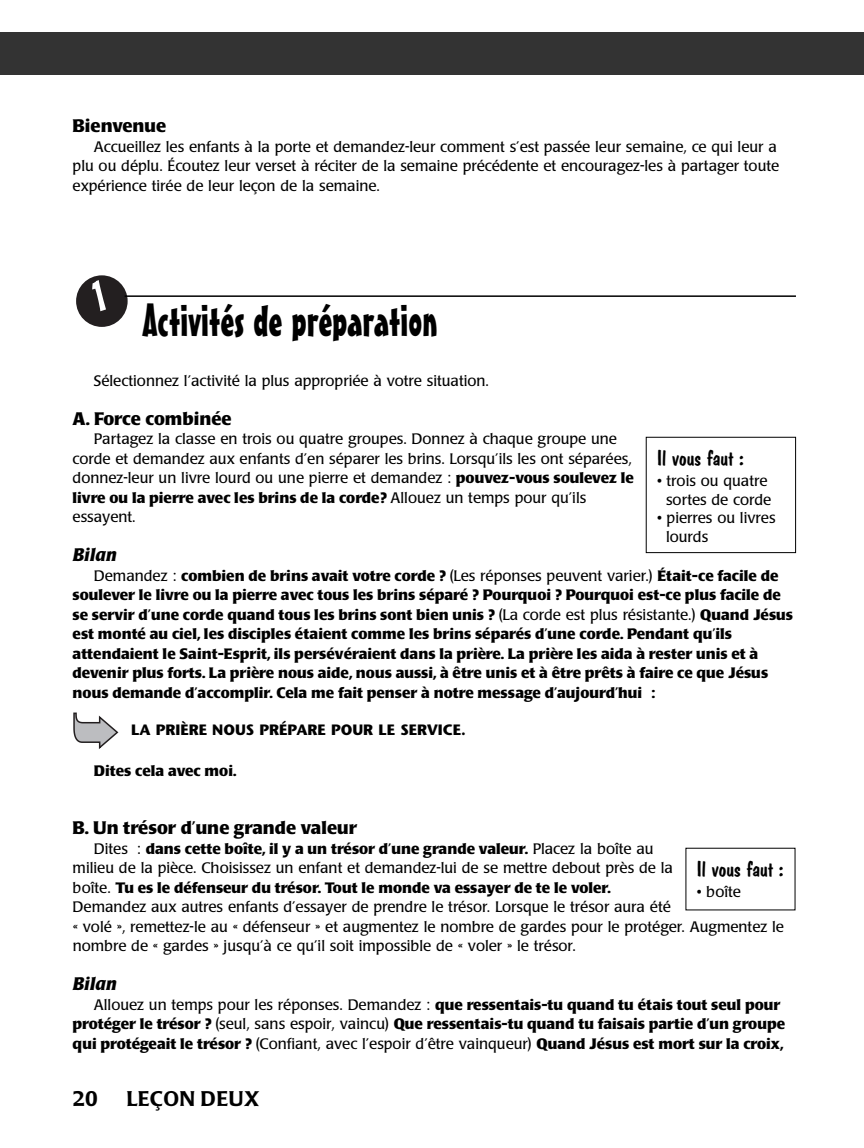
<style>
.page{position:relative;width:864px;height:1148px;background:#fff}
.page>*{position:absolute;margin:0;border:0;box-sizing:border-box;transform-origin:0 0}
.t1{font:45px "Mister Earl BT";color:#000}
.t2{font:21px "Dom Casual D";color:#000;scale:1.05 1}
.t3{font:500 21px "Poppl Laudatio";letter-spacing:.02em;color:#000}
.t4{font:700 18px "Poppl Laudatio";color:#000}
.t5{font:italic 700 18px "Poppl Laudatio";color:#000}
.t6{font:15px/19.5px "Poppl Laudatio";color:#000}
.t7{font:700 15px/19.5px "Poppl Laudatio";color:#000}
.t8{font:700 15px "Stone Sans";color:#000}
.s1{font-weight:700}
.s2{font-weight:400}
</style>
<div class="page">
<hr style="left:125px;top:295px;width:671px;height:2px;background:#000">
<div style="left:0;top:32px;width:864px;height:42px;background:#333"></div>
<div style="left:646px;top:437px;width:150px;height:116px;border:1px solid #000"></div>
<svg style="left:73px;top:712px;width:45px;height:37px"></svg>
<svg style="left:76px;top:275px;width:52px;height:52px"></svg>
<p class="t4" style="left:73px;top:119px;width:95px">Bienvenue</p>
<p class="t6" style="left:73px;top:138px;width:708px;text-indent:21px">Accueillez les enfants à la porte et demandez-leur comment s’est passée leur semaine, ce qui leur a plu ou déplu. Écoutez leur verset à réciter de la semaine précédente et encouragez-les à partager toute expérience tirée de leur leçon de la semaine.</p>
<h1 class="t1" style="left:143px;top:303px;width:296px">Activités de préparation</h1>
<p class="t6" style="left:94px;top:372px;width:397px">Sélectionnez l’activité la plus appropriée à votre situation.</p>
<p class="t4" style="left:73px;top:411px;width:161px">A. Force combinée</p>
<p class="t6" style="left:73px;top:431px;width:563px;text-indent:21px">Partagez la classe en trois ou quatre groupes. Donnez à chaque groupe une corde et demandez aux enfants d’en séparer les brins. Lorsqu’ils les ont séparées, donnez-leur un livre lourd ou une pierre et demandez : <span class="s1">pouvez-vous soulevez le livre ou la pierre avec les brins de la corde?</span> Allouez un temps pour qu’ils essayent.</p>
<p class="t5" style="left:73px;top:548px;width:46px">Bilan</p>
<p class="t7" style="left:73px;top:567px;width:722px;text-indent:21px"><span class="s2">Demandez :</span> combien de brins avait votre corde ? <span class="s2">(Les réponses peuvent varier.)</span> Était-ce facile de soulever le livre ou la pierre avec tous les brins séparé ? Pourquoi ? Pourquoi est-ce plus facile de se servir d’une corde quand tous les brins sont bien unis ? <span class="s2">(La corde est plus résistante.)</span> Quand Jésus est monté au ciel, les disciples étaient comme les brins séparés d’une corde. Pendant qu’ils attendaient le Saint-Esprit, ils persévéraient dans la prière. La prière les aida à rester unis et à devenir plus forts. La prière nous aide, nous aussi, à être unis et à être prêts à faire ce que Jésus nous demande d’accomplir. Cela me fait penser à notre message d’aujourd’hui :</p>
<p class="t8" style="left:131px;top:724px;width:336px">LA PRIÈRE NOUS PRÉPARE POUR LE SERVICE.</p>
<p class="t7" style="left:94px;top:762px;width:144px">Dites cela avec moi.</p>
<h2 class="t2" style="left:657px;top:446px;width:84px">Il vous faut :</h2>
<p class="t6" style="left:657px;top:473px;width:116px;line-height:18.3px;text-align:right">• trois ou quatre sortes de corde</p>
<p class="t6" style="left:666px;top:510px;width:111px;line-height:18.3px;text-indent:-9px">• pierres ou livres lourds</p>
<p class="t4" style="left:73px;top:821px;width:286px">B. Un trésor d’une grande valeur</p>
<p class="t6" style="left:73px;top:840px;width:713px;text-indent:21px">Dites : <span class="s1">dans cette boîte, il y a un trésor d’une grande valeur.</span> Placez la boîte au<br>milieu de la pièce. Choisissez un enfant et demandez-lui de se mettre debout près de la<br>boîte. <span class="s1">Tu es le défenseur du trésor. Tout le monde va essayer de te le voler.<br></span>Demandez aux autres enfants d’essayer de prendre le trésor. Lorsque le trésor aura été<br>« volé », remettez-le au « défenseur » et augmentez le nombre de gardes pour le protéger. Augmentez le nombre de « gardes » jusqu’à ce qu’il soit impossible de « voler » le trésor.</p>
<p class="t5" style="left:73px;top:977px;width:46px">Bilan</p>
<p class="t7" style="left:73px;top:996px;width:714px;text-indent:21px"><span class="s2">Allouez un temps pour les réponses. Demandez :</span> que ressentais-tu quand tu étais tout seul pour protéger le trésor ? <span class="s2">(seul, sans espoir, vaincu)</span> Que ressentais-tu quand tu faisais partie d’un groupe qui protégeait le trésor ? <span class="s2">(Confiant, avec l’espoir d’être vainqueur)</span> Quand Jésus est mort sur la croix,</p>
<h2 class="t2" style="left:697px;top:857px;width:84px">Il vous faut :</h2>
<p class="t6" style="left:697px;top:884px;width:46px">• boîte</p>
<h2 class="t3" style="left:73px;top:1090px;width:27px">20</h2>
<h2 class="t3" style="left:127px;top:1090px;width:134px">LEÇON DEUX</h2>
</div>
